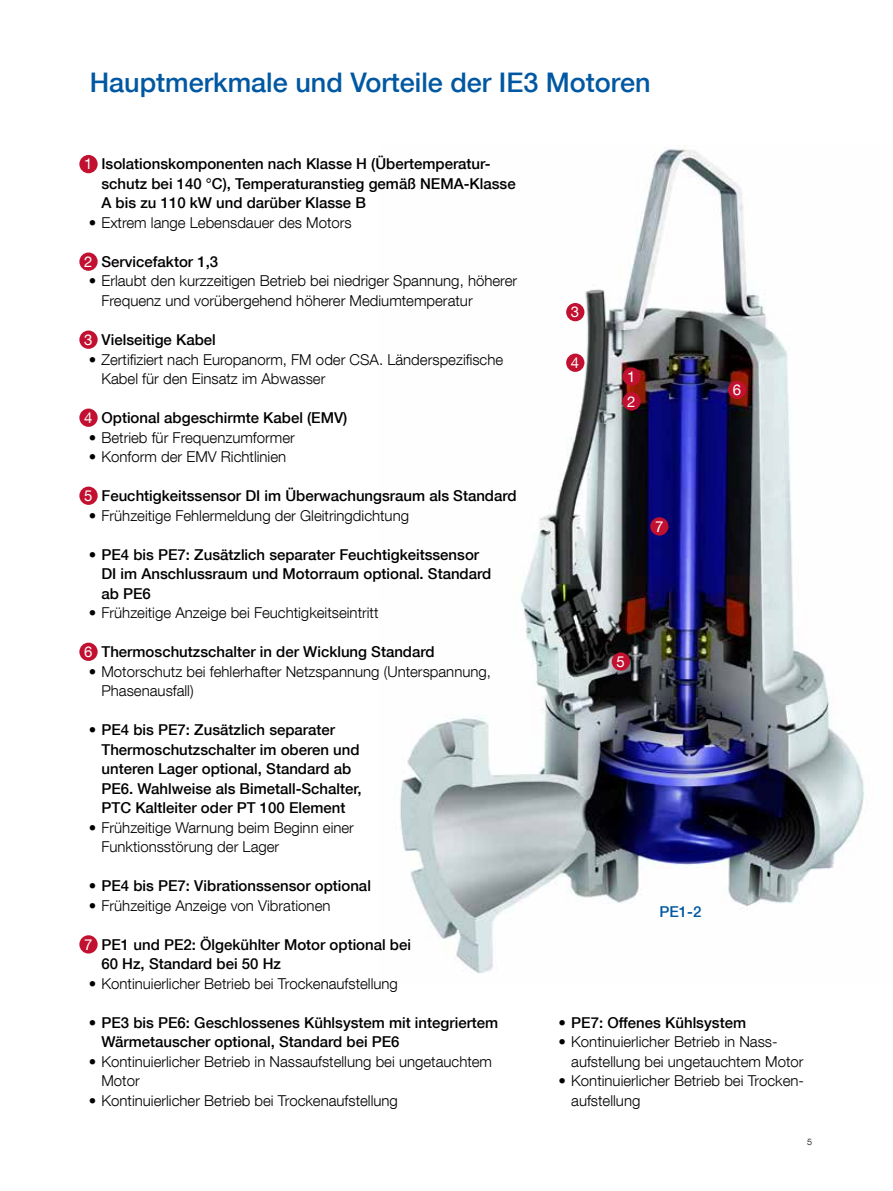
<style>
.page{position:relative;width:893px;height:1191px;background:#fff}
.page>*{position:absolute;margin:0;border:0;box-sizing:border-box;transform-origin:0 0}
.t1{font:500 27px "Helvetica Neue LT Com";color:#0058a2}
.t2{font:300 15px/19.5px "Helvetica Neue LT Com";color:#000}
.t3{font:500 15px/19.5px "Helvetica Neue LT Com";color:#000}
.t4{font:15px "Helvetica Neue LT Com";color:#fff}
.t5{font:500 15px "Helvetica Neue LT Com";color:#0058a2}
.t6{font:300 9px "Helvetica Neue LT Com";color:#000}
</style>
<div class="page">
<img style="left:400px;top:145px;width:465px;height:828px">
<div style="left:79px;top:155px;width:19px;height:18px;background:#c21130;border-radius:50%"></div>
<div style="left:79px;top:252px;width:19px;height:19px;background:#c21130;border-radius:50%"></div>
<div style="left:79px;top:330px;width:19px;height:19px;background:#c21130;border-radius:50%"></div>
<div style="left:79px;top:408px;width:19px;height:19px;background:#c21130;border-radius:50%"></div>
<div style="left:79px;top:486px;width:19px;height:19px;background:#c21130;border-radius:50%"></div>
<div style="left:79px;top:642px;width:19px;height:19px;background:#c21130;border-radius:50%"></div>
<div style="left:79px;top:935px;width:19px;height:18px;background:#c21130;border-radius:50%"></div>
<div style="left:622px;top:367px;width:19px;height:19px;background:#c21130;border-radius:50%"></div>
<div style="left:566px;top:353px;width:18px;height:19px;background:#c21130;border-radius:50%"></div>
<div style="left:612px;top:652px;width:18px;height:18px;background:#c21130;border-radius:50%"></div>
<div style="left:622px;top:392px;width:19px;height:18px;background:#c21130;border-radius:50%"></div>
<div style="left:566px;top:303px;width:18px;height:18px;background:#c21130;border-radius:50%"></div>
<div style="left:728px;top:381px;width:18px;height:18px;background:#c21130;border-radius:50%"></div>
<div style="left:650px;top:517px;width:18px;height:18px;background:#c21130;border-radius:50%"></div>
<h1 class="t1" style="left:90px;top:66px;width:562px">Hauptmerkmale und Vorteile der IE3 Motoren</h1>
<p class="t3" style="left:101px;top:154px;width:416px;text-indent:-13px">• Isolationskomponenten nach Klasse H (Übertemperatur‑ schutz bei 140 °C), Temperaturanstieg gemäß NEMA-Klasse<br>A bis zu 110 kW und darüber Klasse B</p>
<p class="t2" style="left:89px;top:212px;width:265px">• Extrem lange Lebensdauer des Motors</p>
<p class="t3" style="left:89px;top:252px;width:131px">• Servicefaktor 1,3</p>
<p class="t2" style="left:101px;top:271px;width:417px;text-indent:-13px">• Erlaubt den kurzzeitigen Betrieb bei niedriger Spannung, höherer<br>Frequenz und vorübergehend höherer Mediumtemperatur</p>
<p class="t3" style="left:89px;top:330px;width:129px">• Vielseitige Kabel</p>
<p class="t2" style="left:101px;top:349px;width:403px;text-indent:-13px">• Zertifiziert nach Europanorm, FM oder CSA. Länderspezifische<br>Kabel für den Einsatz im Abwasser</p>
<p class="t3" style="left:89px;top:408px;width:260px">• Optional abgeschirmte Kabel (EMV)</p>
<p class="t2" style="left:89px;top:427px;width:208px">• Betrieb für Frequenzumformer</p>
<p class="t2" style="left:89px;top:446px;width:199px">• Konform der EMV Richtlinien</p>
<p class="t3" style="left:89px;top:486px;width:429px">• Feuchtigkeitssensor DI im Überwachungsraum als Standard</p>
<p class="t2" style="left:89px;top:505px;width:322px">• Frühzeitige Fehlermeldung der Gleitringdichtung</p>
<p class="t3" style="left:101px;top:544px;width:391px;text-indent:-13px">• PE4 bis PE7: Zusätzlich separater Feuchtigkeitssensor<br>DI im Anschlussraum und Motorraum optional. Standard ab PE6</p>
<p class="t2" style="left:89px;top:602px;width:291px">• Frühzeitige Anzeige bei Feuchtigkeitseintritt</p>
<p class="t3" style="left:89px;top:642px;width:347px">• Thermoschutzschalter in der Wicklung Standard</p>
<p class="t2" style="left:101px;top:661px;width:391px;text-indent:-13px">• Motorschutz bei fehlerhafter Netzspannung (Unterspannung,<br>Phasenausfall)</p>
<p class="t3" style="left:101px;top:720px;width:262px;text-indent:-13px">• PE4 bis PE7: Zusätzlich separater Thermoschutzschalter im oberen und unteren Lager optional, Standard ab PE6. Wahlweise als Bimetall-Schalter, PTC Kaltleiter oder PT 100 Element</p>
<p class="t2" style="left:101px;top:817px;width:254px;text-indent:-13px">• Frühzeitige Warnung beim Beginn einer<br>Funktionsstörung der Lager</p>
<p class="t3" style="left:89px;top:876px;width:284px">• PE4 bis PE7: Vibrationssensor optional</p>
<p class="t2" style="left:89px;top:895px;width:243px">• Frühzeitige Anzeige von Vibrationen</p>
<p class="t3" style="left:101px;top:934px;width:311px;text-indent:-13px">• PE1 und PE2: Ölgekühlter Motor optional bei<br>60 Hz, Standard bei 50 Hz</p>
<p class="t2" style="left:89px;top:973px;width:311px">• Kontinuierlicher Betrieb bei Trockenaufstellung</p>
<p class="t3" style="left:101px;top:1012px;width:398px;text-indent:-13px">• PE3 bis PE6: Geschlossenes Kühlsystem mit integriertem<br>Wärmetauscher optional, Standard bei PE6</p>
<p class="t2" style="left:101px;top:1051px;width:392px;text-indent:-13px">• Kontinuierlicher Betrieb in Nassaufstellung bei ungetauchtem<br>Motor</p>
<p class="t2" style="left:89px;top:1090px;width:311px">• Kontinuierlicher Betrieb bei Trockenaufstellung</p>
<p class="t4" style="left:84px;top:155px;width:10px">1</p>
<p class="t4" style="left:84px;top:252px;width:10px">2</p>
<p class="t4" style="left:84px;top:330px;width:10px">3</p>
<p class="t4" style="left:84px;top:408px;width:10px">4</p>
<p class="t4" style="left:84px;top:486px;width:10px">5</p>
<p class="t4" style="left:84px;top:642px;width:10px">6</p>
<p class="t4" style="left:84px;top:935px;width:10px">7</p>
<p class="t4" style="left:571px;top:303px;width:10px">3</p>
<p class="t4" style="left:571px;top:353px;width:10px">4</p>
<p class="t4" style="left:627px;top:367px;width:10px">1</p>
<p class="t4" style="left:627px;top:392px;width:10px">2</p>
<p class="t4" style="left:655px;top:517px;width:10px">7</p>
<p class="t4" style="left:617px;top:652px;width:10px">5</p>
<p class="t4" style="left:733px;top:380px;width:10px">6</p>
<p class="t5" style="left:659px;top:902px;width:43px">PE1-2</p>
<p class="t3" style="left:558px;top:1012px;width:189px">• PE7: Offenes Kühlsystem</p>
<p class="t2" style="left:571px;top:1031px;width:234px;text-indent:-13px">• Kontinuierlicher Betrieb in Nass‑ aufstellung bei ungetauchtem Motor</p>
<p class="t2" style="left:571px;top:1070px;width:234px;text-indent:-13px">• Kontinuierlicher Betrieb bei Trocken&shy;aufstellung</p>
<p class="t6" style="left:807px;top:1136px;width:7px">5</p>
</div>
